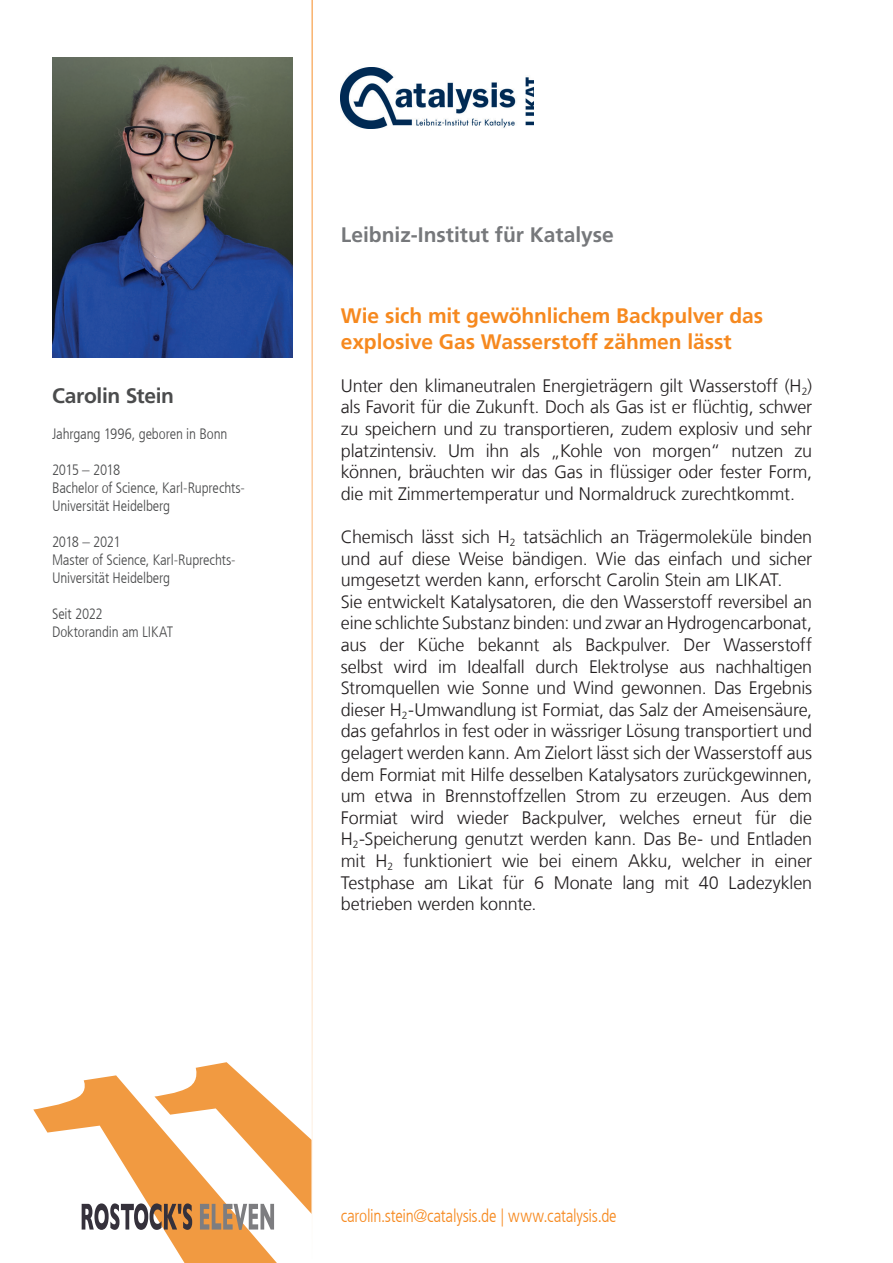
<style>
.page{position:relative;width:893px;height:1263px;background:#fff}
.page>*{position:absolute;margin:0;border:0;box-sizing:border-box;transform-origin:0 0}
.t1{font:700 21px/25.2px "Frutiger LT Com";letter-spacing:-.005em;color:#f6891f}
.t2{font:700 21px "Frutiger LT Com";color:#76787b}
.t3{font:700 21px "Frutiger LT Com";letter-spacing:-.015em;color:#4b4c4d}
.t4{font:300 18px/21.6px "Frutiger LT Com";letter-spacing:-.01em;color:#231f20;text-align:justify}
.t5{font:300 condensed 18px "Frutiger LT Com";letter-spacing:-.015em;color:#f6891f}
.t6{font:300 condensed 15px/18px "Frutiger LT Com";letter-spacing:-.01em;color:#4b4c4d}
</style>
<div class="page">
<svg style="left:33px;top:1093px;width:244px;height:170px"></svg>
<svg style="left:82px;top:1062px;width:230px;height:168px"></svg>
<img style="left:52px;top:57px;width:241px;height:300px">
<img style="left:341px;top:68px;width:192px;height:61px">
<p class="t3" style="left:52px;top:382px;width:124px">Carolin Stein</p>
<p class="t6" style="left:52px;top:424px;width:177px">Jahrgang 1996, geboren in Bonn</p>
<p class="t6" style="left:52px;top:460px;width:195px">2015 – 2018<br>Bachelor of Science, Karl-Ruprechts-<br>Universität Heidelberg</p>
<p class="t6" style="left:52px;top:532px;width:185px">2018 – 2021<br>Master of Science, Karl-Ruprechts-<br>Universität Heidelberg</p>
<p class="t6" style="left:52px;top:604px;width:123px">Seit 2022<br>Doktorandin am LIKAT</p>
<p class="t2" style="left:341px;top:221px;width:275px">Leibniz-Institut für Katalyse</p>
<p class="t1" style="left:341px;top:303px;width:424px">Wie sich mit gewöhnlichem Backpulver das explosive Gas Wasserstoff zähmen lässt</p>
<p class="t4" style="left:341px;top:375px;width:473px">Unter den klimaneutralen Energieträgern gilt Wasserstoff (H<sub>2</sub>) als Favorit für die Zukunft. Doch als Gas ist er flüchtig, schwer zu speichern und zu transportieren, zudem explosiv und sehr platzintensiv. Um ihn als „Kohle von morgen“ nutzen zu können, bräuchten wir das Gas in flüssiger oder fester Form, die mit Zimmertemperatur und Normaldruck zurechtkommt.</p>
<p class="t4" style="left:341px;top:526px;width:473px;text-align:left">Chemisch lässt sich H<sub>2</sub> tatsächlich an Trägermoleküle binden und auf diese Weise bändigen. Wie das einfach und sicher umgesetzt werden kann, erforscht Carolin Stein am LIKAT.<br>Sie entwickelt Katalysatoren, die den Wasserstoff reversibel an eine schlichte Substanz binden: und zwar an Hydrogencarbonat, aus der Küche bekannt als Backpulver. Der Wasserstoff selbst wird im Idealfall durch Elektrolyse aus nachhaltigen Stromquellen wie Sonne und Wind gewonnen. Das Ergebnis dieser H<sub>2</sub>-Umwandlung ist Formiat, das Salz der Ameisensäure, das gefahrlos in fest oder in wässriger Lösung transportiert und gelagert werden kann. Am Zielort lässt sich der Wasserstoff aus dem Formiat mit Hilfe desselben Katalysators zurückgewinnen, um etwa in Brennstoffzellen Strom zu erzeugen. Aus dem Formiat wird wieder Backpulver, welches erneut für die H<sub>2</sub>-Speicherung genutzt werden kann. Das Be- und Entladen mit H<sub>2</sub> funktioniert wie bei einem Akku, welcher in einer Testphase am Likat für 6 Monate lang mit 40 Ladezyklen betrieben werden konnte.</p>
<p class="t5" style="left:341px;top:1204px;width:277px">carolin.stein@catalysis.de | www.catalysis.de</p>
</div>
